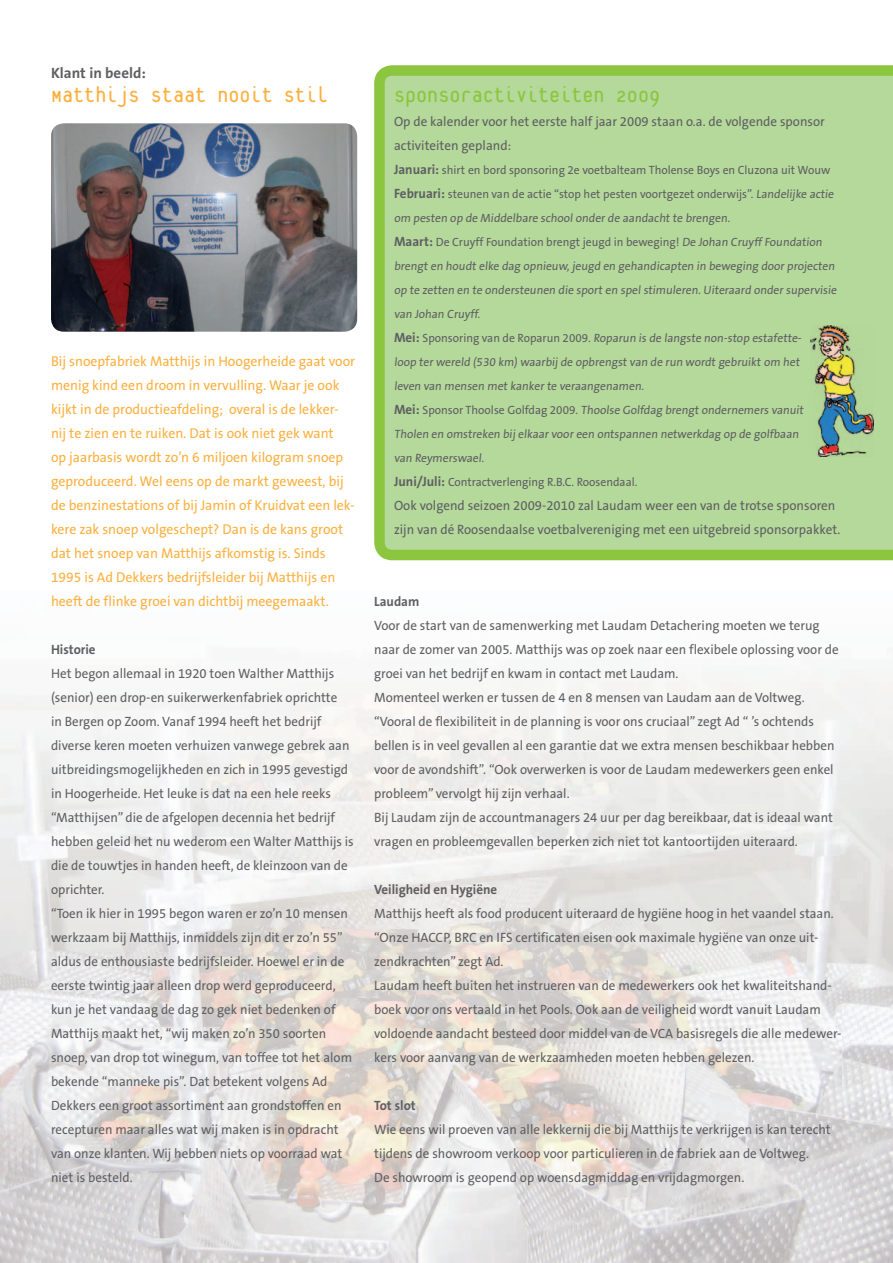
<style>
.page{position:relative;width:893px;height:1263px;background:#fff}
.page>*{position:absolute;margin:0;border:0;box-sizing:border-box;transform-origin:0 0}
.t1{font:24px "Platelet";color:#8bc63e}
.t2{font:24px "Platelet";color:#fbb03f}
.t3{font:700 15px "The Sans CE B7";color:#5f5f62}
.t4{font:14.25px/24px "The Sans CE B5 Plain";color:#fbb03f}
.t5{font:13.5px/24px "The Sans CE B5 Plain";color:#5f5f62}
.t6{font:700 13.5px "The Sans CE B7";color:#5f5f62}
.t7{font:12px/24px "The Sans CE B5 Plain";color:#5f5f62}
.s1{font-family:"The Sans CE B7";font-weight:700;font-size:13.5px}
</style>
<div class="page">
<img style="left:0;top:670px;width:893px;height:593px">
<div style="left:374px;top:65px;width:519px;height:495px;background:#b4d99b"></div>
<img style="left:51px;top:123px;width:306px;height:209px">
<img style="left:811px;top:325px;width:62px;height:131px">
<p class="t3" style="left:51px;top:64px;width:96px">Klant in beeld:</p>
<h1 class="t2" style="left:51px;top:85px;width:279px">Matthijs staat nooit stil</h1>
<p class="t4" style="left:51px;top:350px;width:306px">Bij snoepfabriek Matthijs in Hoogerheide gaat voor menig kind een droom in vervulling. Waar je ook kijkt in de productieafdeling; overal is de lekker&shy;nij te zien en te ruiken. Dat is ook niet gek want<br>op jaarbasis wordt zo’n 6 miljoen kilogram snoep geproduceerd. Wel eens op de markt geweest, bij de benzinestations of bij Jamin of Kruidvat een lek&shy;kere zak snoep volgeschept? Dan is de kans groot dat het snoep van Matthijs afkomstig is. Sinds 1995 is Ad Dekkers bedrijfsleider bij Matthijs en heeft de flinke groei van dichtbij meegemaakt.</p>
<p class="t6" style="left:51px;top:642px;width:46px">Historie</p>
<p class="t5" style="left:51px;top:662px;width:304px">Het begon allemaal in 1920 toen Walther Matthijs (senior) een drop-en suikerwerkenfabriek oprichtte<br>in Bergen op Zoom. Vanaf 1994 heeft het bedrijf diverse keren moeten verhuizen vanwege gebrek aan uitbreidingsmogelijkheden en zich in 1995 gevestigd in Hoogerheide. Het leuke is dat na een hele reeks “Matthijsen” die de afgelopen decennia het bedrijf hebben geleid het nu wederom een Walter Matthijs is die de touwtjes in handen heeft, de kleinzoon van de oprichter.<br>“Toen ik hier in 1995 begon waren er zo’n 10 mensen werkzaam bij Matthijs, inmiddels zijn dit er zo’n 55” aldus de enthousiaste bedrijfsleider. Hoewel er in de eerste twintig jaar alleen drop werd geproduceerd, kun je het vandaag de dag zo gek niet bedenken of Matthijs maakt het, “wij maken zo’n 350 soorten snoep, van drop tot winegum, van toffee tot het alom bekende “manneke pis”. Dat betekent volgens Ad Dekkers een groot assortiment aan grondstoffen en recepturen maar alles wat wij maken is in opdracht van onze klanten. Wij hebben niets op voorraad wat niet is besteld.</p>
<h1 class="t1" style="left:394px;top:85px;width:268px">Sponsoractiviteiten 2009</h1>
<p class="t5" style="left:394px;top:110px;width:432px">Op de kalender voor het eerste half jaar 2009 staan o.a. de volgende sponsor activiteiten gepland:</p>
<p class="t7" style="left:394px;top:159px;width:446px"><span class="s1">Januari:</span> shirt en bord sponsoring 2e voetbalteam Tholense Boys en Cluzona uit Wouw <span class="s1">Februari:</span> steunen van de actie “stop het pesten voortgezet onderwijs”. Landelijke actie om pesten op de Middelbare school onder de aandacht te brengen.<br><span class="s1">Maart:</span> De Cruyff Foundation brengt jeugd in beweging! De Johan Cruyff Foundation brengt en houdt elke dag opnieuw, jeugd en gehandicapten in beweging door projecten op te zetten en te ondersteunen die sport en spel stimuleren. Uiteraard onder supervisie van Johan Cruyff.<br><span class="s1">Mei:</span> Sponsoring van de Roparun 2009. Roparun is de langste non-stop estafette-<br>loop ter wereld (530 km) waarbij de opbrengst van de run wordt gebruikt om het<br>leven van mensen met kanker te veraangenamen.<br><span class="s1">Mei:</span> Sponsor Thoolse Golfdag 2009. Thoolse Golfdag brengt ondernemers vanuit Tholen en omstreken bij elkaar voor een ontspannen netwerkdag op de golfbaan<br>van Reymerswael.<br><span class="s1">Juni/Juli:</span> Contractverlenging R.B.C. Roosendaal.</p>
<p class="t5" style="left:394px;top:494px;width:448px">Ook volgend seizoen 2009-2010 zal Laudam weer een van de trotse sponsoren zijn van dé Roosendaalse voetbalvereniging met een uitgebreid sponsorpakket.</p>
<p class="t6" style="left:374px;top:594px;width:47px">Laudam</p>
<p class="t5" style="left:374px;top:614px;width:466px">Voor de start van de samenwerking met Laudam Detachering moeten we terug naar de zomer van 2005. Matthijs was op zoek naar een flexibele oplossing voor de groei van het bedrijf en kwam in contact met Laudam.<br>Momenteel werken er tussen de 4 en 8 mensen van Laudam aan de Voltweg. “Vooral de flexibiliteit in de planning is voor ons cruciaal” zegt Ad “ ’s ochtends bellen is in veel gevallen al een garantie dat we extra mensen beschikbaar hebben voor de avondshift”. “Ook overwerken is voor de Laudam medewerkers geen enkel probleem” vervolgt hij zijn verhaal.<br>Bij Laudam zijn de accountmanagers 24 uur per dag bereikbaar, dat is ideaal want vragen en probleemgevallen beperken zich niet tot kantoortijden uiteraard.</p>
<p class="t6" style="left:374px;top:882px;width:125px">Veiligheid en Hygiëne</p>
<p class="t5" style="left:374px;top:902px;width:469px">Matthijs heeft als food producent uiteraard de hygiëne hoog in het vaandel staan. “Onze HACCP, BRC en IFS certificaten eisen ook maximale hygiëne van onze uit&shy;zendkrachten” zegt Ad.<br>Laudam heeft buiten het instrueren van de medewerkers ook het kwaliteitshand&shy;boek voor ons vertaald in het Pools. Ook aan de veiligheid wordt vanuit Laudam voldoende aandacht besteed door middel van de VCA basisregels die alle medewer&shy;kers voor aanvang van de werkzaamheden moeten hebben gelezen.</p>
<p class="t6" style="left:374px;top:1098px;width:43px">Tot slot</p>
<p class="t5" style="left:374px;top:1118px;width:458px">Wie eens wil proeven van alle lekkernij die bij Matthijs te verkrijgen is kan terecht tijdens de showroom verkoop voor particulieren in de fabriek aan de Voltweg.<br>De showroom is geopend op woensdagmiddag en vrijdagmorgen.</p>
</div>
